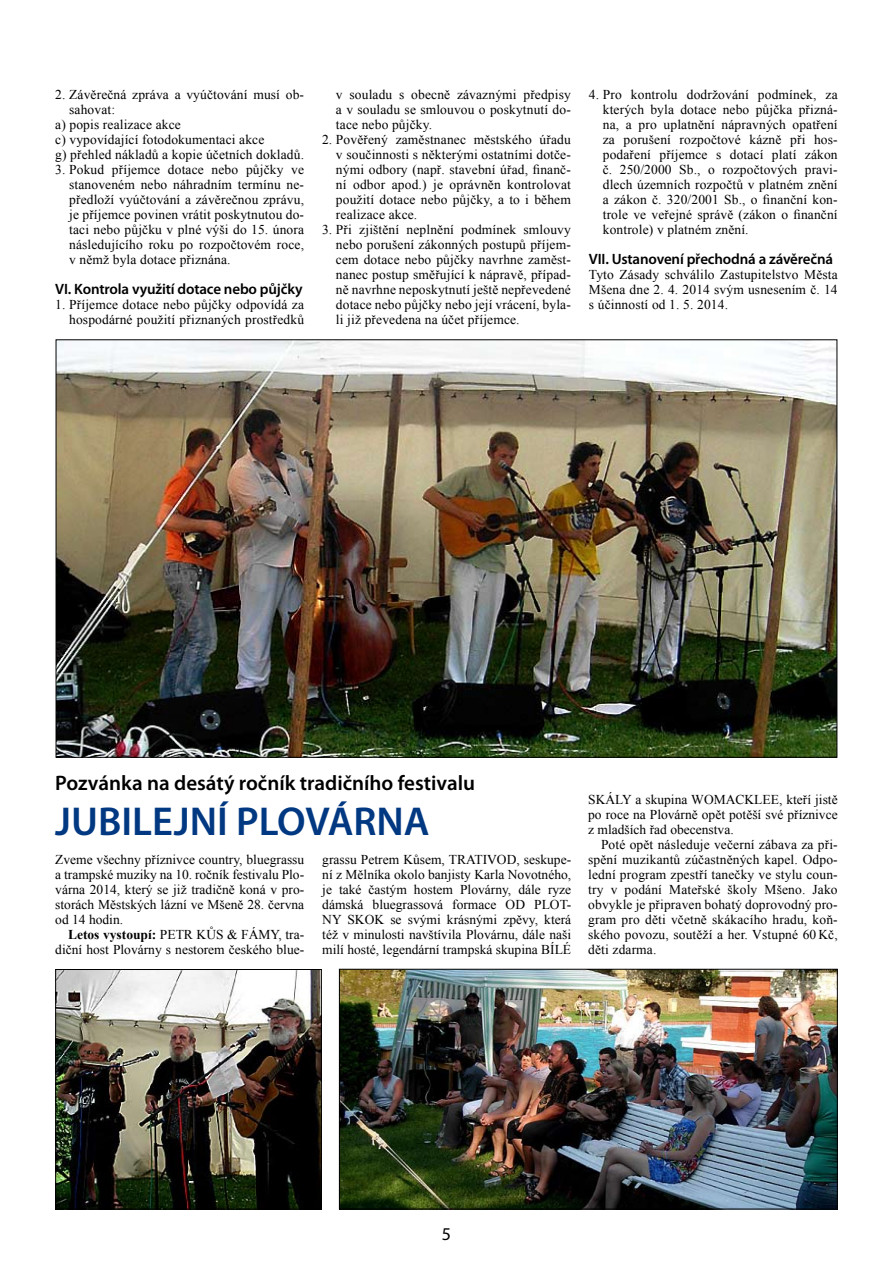
<style>
.page{position:relative;width:893px;height:1263px;background:#fff}
.page>*{position:absolute;margin:0;border:0;box-sizing:border-box;transform-origin:0 0}
.t1{font:600 40.5px "Myriad Pro";color:#003882}
.t2{font:600 21px "Myriad Pro";color:#000}
.t3{font:18px "Myriad Pro";color:#000}
.t4{font:600 15px "Myriad Pro";letter-spacing:-.01em;color:#000}
.t5{font:13.5px/15px "Times New Roman";letter-spacing:.01em;color:#000;text-align:justify}
.s1{font-weight:700}
</style>
<div class="page">
<img style="left:57px;top:971px;width:263px;height:236px">
<div style="left:55px;top:969px;width:267px;height:240px;border:1px solid #000"></div>
<img style="left:58px;top:342px;width:777px;height:413px">
<img style="left:341px;top:971px;width:494px;height:236px">
<div style="left:339px;top:969px;width:498px;height:240px;border:1px solid #000"></div>
<p class="t5" style="left:55px;top:87px;width:250px">2. Závěrečná zpráva a vyúčtování musí ob-</p>
<p class="t5" style="left:69px;top:102px;width:47px">sahovat:</p>
<p class="t5" style="left:55px;top:117px;width:127px">a) popis realizace akce</p>
<p class="t5" style="left:55px;top:132px;width:211px">c) vypovídající fotodokumentaci akce</p>
<p class="t5" style="left:55px;top:147px;width:250px">g) přehled nákladů a kopie účetních dokladů.</p>
<p class="t5" style="left:69px;top:162px;width:236px;text-indent:-14px">3. Pokud příjemce dotace nebo půjčky ve stanoveném nebo náhradním termínu ne&shy;předloží vyúčtování a závěrečnou zprávu, je příjemce povinen vrátit poskytnutou do&shy;taci nebo půjčku v plné výši do 15. února následujícího roku po rozpočtovém roce, v němž byla dotace přiznána.</p>
<p class="t4" style="left:55px;top:279px;width:249px">VI. Kontrola využití dotace nebo půjčky</p>
<p class="t5" style="left:55px;top:297px;width:250px;text-align:right">1. Příjemce dotace nebo půjčky odpovídá za hospodárné použití přiznaných prostředků</p>
<p class="t5" style="left:336px;top:87px;width:236px">v souladu s obecně závaznými předpisy a v souladu se smlouvou o poskytnutí do&shy;tace nebo půjčky.</p>
<p class="t5" style="left:336px;top:132px;width:236px;text-indent:-14px">2. Pověřený zaměstnanec městského úřadu v součinnosti s některými ostatními dotče&shy;nými odbory (např. stavební úřad, finanč&shy;ní odbor apod.) je oprávněn kontrolovat použití dotace nebo půjčky, a to i během realizace akce.</p>
<p class="t5" style="left:336px;top:222px;width:236px;text-indent:-14px">3. Při zjištění neplnění podmínek smlouvy nebo porušení zákonných postupů příjem&shy;cem dotace nebo půjčky navrhne zaměst&shy;nanec postup směřující k nápravě, případ&shy;ně navrhne neposkytnutí ještě nepřevedené dotace nebo půjčky nebo její vrácení, byla&shy;li již převedena na účet příjemce.</p>
<p class="t5" style="left:603px;top:87px;width:236px;text-indent:-14px">4. Pro kontrolu dodržování podmínek, za kterých byla dotace nebo půjčka přizná&shy;na, a pro uplatnění nápravných opatření za porušení rozpočtové kázně při hos&shy;podaření příjemce s dotací platí zákon č. 250/2000 Sb., o rozpočtových pravi&shy;dlech územních rozpočtů v platném znění a zákon č. 320/2001 Sb., o finanční kon&shy;trole ve veřejné správě (zákon o finanční kontrole) v platném znění.</p>
<p class="t4" style="left:589px;top:249px;width:246px">VII. Ustanovení přechodná a závěrečná</p>
<p class="t5" style="left:589px;top:267px;width:250px">Tyto Zásady schválilo Zastupitelstvo Města Mšena dne 2. 4. 2014 svým usnesením č. 14 s účinností od 1. 5. 2014.</p>
<h2 class="t2" style="left:55px;top:769px;width:421px">Pozvánka na desátý ročník tradičního festivalu</h2>
<h1 class="t1" style="left:55px;top:795px;width:376px">JUBILEJNÍ PLOVÁRNA</h1>
<p class="t5" style="left:588px;top:792px;width:251px">SKÁLY a skupina WOMACKLEE, kteří jistě po roce na Plovárně opět potěší své příznivce z mladších řad obecenstva.</p>
<p class="t5" style="left:588px;top:837px;width:251px;text-indent:13px">Poté opět následuje večerní zábava za při&shy;spění muzikantů zúčastněných kapel. Odpo&shy;lední program zpestří tanečky ve stylu coun&shy;try v podání Mateřské školy Mšeno. Jako obvykle je připraven bohatý doprovodný pro&shy;gram pro děti včetně skákacího hradu, koň&shy;ského povozu, soutěží a her. Vstupné 60 Kč, děti zdarma.</p>
<p class="t5" style="left:322px;top:852px;width:250px">grassu Petrem Kůsem, TRATIVOD, seskupe&shy;ní z Mělníka okolo banjisty Karla Novotného, je také častým hostem Plovárny, dále ryze dámská bluegrassová formace OD PLOT-NY SKOK se svými krásnými zpěvy, která též v minulosti navštívila Plovárnu, dále naši milí hosté, legendární trampská skupina BÍLÉ</p>
<p class="t5" style="left:55px;top:852px;width:250px">Zveme všechny příznivce country, bluegrassu a trampské muziky na 10. ročník festivalu Plo&shy;várna 2014, který se již tradičně koná v pro&shy;storách Městských lázní ve Mšeně 28. června od 14 hodin.</p>
<p class="t5" style="left:55px;top:927px;width:250px;text-align:right"><span class="s1">Letos vystoupí:</span> PETR KŮS &amp; FÁMY, tra&shy;diční host Plovárny s nestorem českého blue-</p>
<h3 class="t3" style="left:442px;top:1223px;width:11px">5</h3>
</div>
